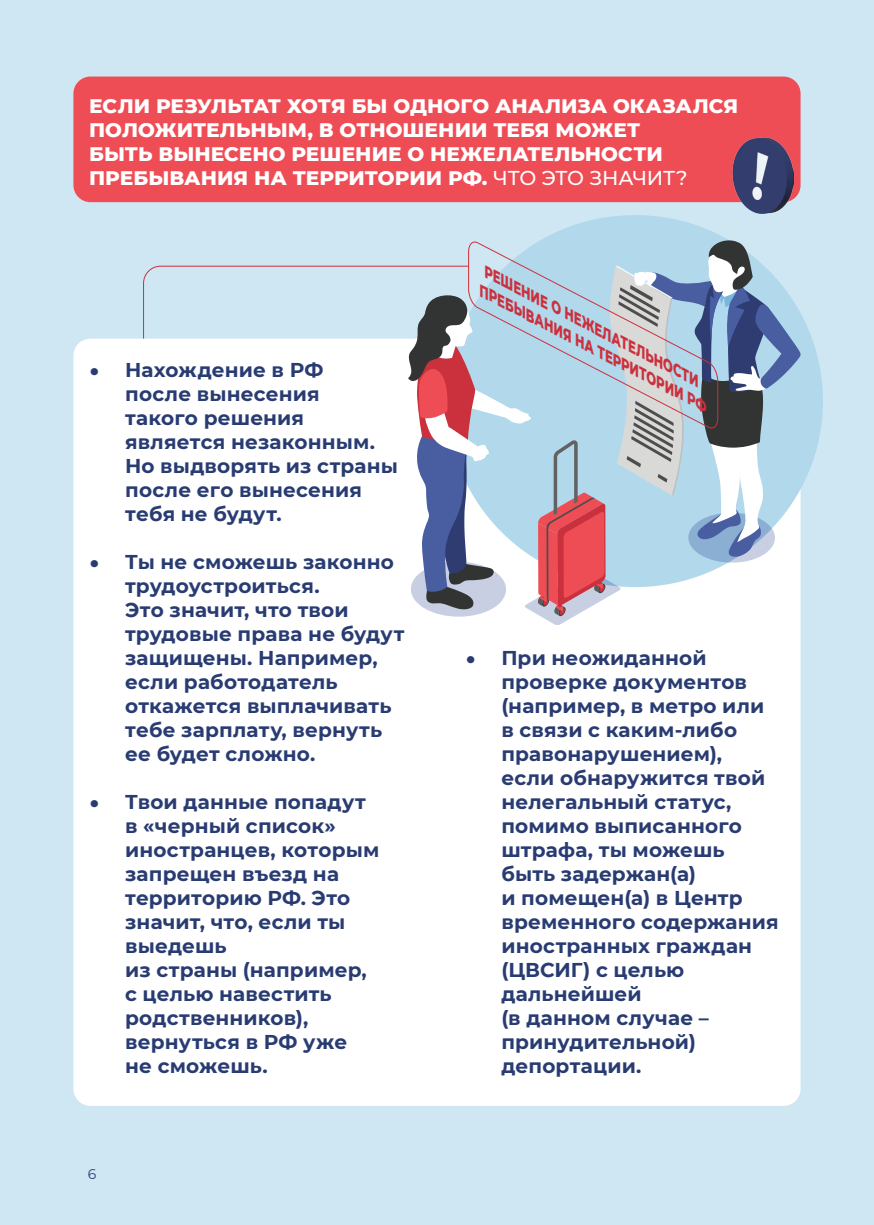
<style>
.page{position:relative;width:874px;height:1225px;background:#fff}
.page>*{position:absolute;margin:0;border:0;box-sizing:border-box;transform-origin:0 0}
.t1{font:700 20px/24px "Montserrat";letter-spacing:.01em;color:#293c72}
.Paragraph_Style_1{font:800 20px/24px "Montserrat";color:#fff}
.t2{font:italic 800 15.8px/19px "Montserrat";color:#ca313d;scale:.82 1}
.Paragraph_Style_1-2{font:14px "Montserrat";color:#303d72}
.s1{font-weight:500}
.s2{font-family:"Mulish";font-weight:200}
</style>
<div class="page">
<div style="left:0;top:0;width:873px;height:1225px;background:#cfe6f3"></div>
<div style="left:73px;top:77px;width:727px;height:125px;background:#ef4d55;border-radius:17px"></div>
<div style="left:73px;top:339px;width:727px;height:767px;background:#fff;border-radius:17px"></div>
<div style="left:447px;top:215px;width:375px;height:372px;background:#b2d8ec;border-radius:50%"></div>
<img style="left:731px;top:137px;width:61px;height:76px">
<svg style="left:142px;top:240px;width:658px;height:385px"></svg>
<svg style="left:467px;top:240px;width:251px;height:190px"></svg>
<p class="Paragraph_Style_1" style="left:89px;top:93px;width:650px">ЕСЛИ РЕЗУЛЬТАТ ХОТЯ БЫ ОДНОГО АНАЛИЗА ОКАЗАЛСЯ ПОЛОЖИТЕЛЬНЫМ, В ОТНОШЕНИИ ТЕБЯ МОЖЕТ<br>БЫТЬ ВЫНЕСЕНО РЕШЕНИЕ О НЕЖЕЛАТЕЛЬНОСТИ ПРЕБЫВАНИЯ НА ТЕРРИТОРИИ РФ. <span class="s1">ЧТО ЭТО ЗНАЧИТ?</span></p>
<p class="t1" style="left:125px;top:357px;width:274px;text-indent:-36px"><span class="s2">•</span> Нахождение в РФ<br>после вынесения<br>такого решения является незаконным.<br>Но выдворять из страны после его вынесения тебя не будут.</p>
<p class="t1" style="left:125px;top:549px;width:281px;text-indent:-36px"><span class="s2">•</span> Ты не сможешь законно трудоустроиться.<br>Это значит, что твои трудовые права не будут защищены. Например, если работодатель откажется выплачивать тебе зарплату, вернуть ее будет сложно.</p>
<p class="t1" style="left:125px;top:789px;width:255px;text-indent:-36px"><span class="s2">•</span> Твои данные попадут в «черный список» иностранцев, которым запрещен въезд на территорию РФ. Это значит, что, если ты выедешь<br>из страны (например, с целью навестить родственников), вернуться в РФ уже<br>не сможешь.</p>
<p class="Paragraph_Style_1-2" style="left:88px;top:1164px;width:10px">6</p>
<p class="t2" style="left:491px;top:263px;width:318px;rotate:27deg">РЕШЕНИЕ О НЕЖЕЛАТЕЛЬНОСТИ<br>ПРЕБЫВАНИЯ НА ТЕРРИТОРИИ РФ</p>
<p class="t1" style="left:501px;top:645px;width:279px;text-indent:-36px"><span class="s2">•</span> При неожиданной проверке документов (например, в метро или в связи с каким-либо правонарушением), если обнаружится твой нелегальный статус, помимо выписанного штрафа, ты можешь быть задержан(а)<br>и помещен(а) в Центр временного содержания иностранных граждан (ЦВСИГ) с целью дальнейшей<br>(в данном случае – принудительной) депортации.</p>
</div>
